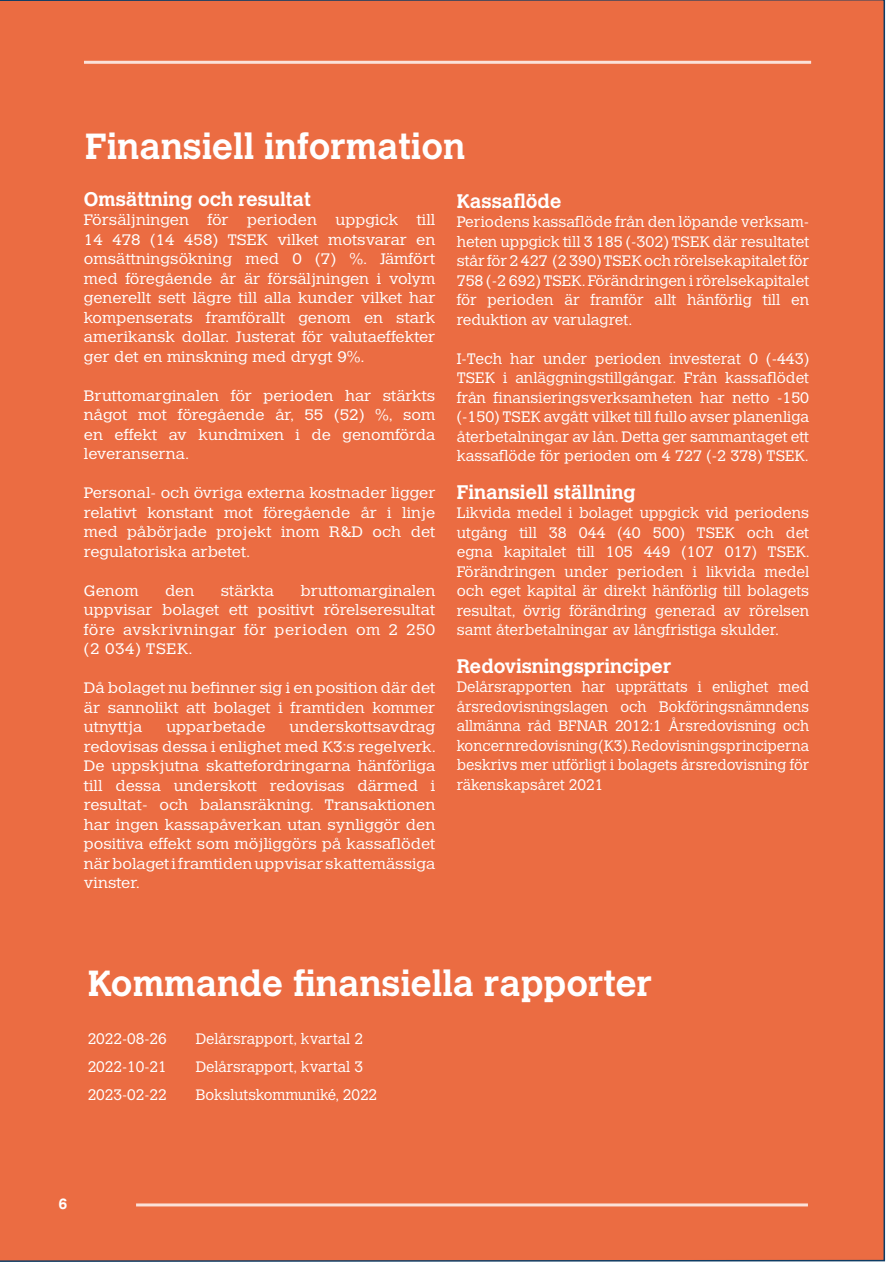
<style>
.page{position:relative;width:893px;height:1263px;background:#fff}
.page>*{position:absolute;margin:0;border:0;box-sizing:border-box;transform-origin:0 0}
.Rubrik_1{font:700 36px "Calvert MT Std";color:#fff}
.t1{font:700 19.5px "Calvert MT Std";color:#fff}
.t2{font:300 15px/19.5px "Calvert MT Std";color:#fff;text-align:justify;scale:1.1 1}
.t3{font:300 15px/19.5px "Calvert MT Std";color:#fff;text-align:justify;scale:1.04 1}
.t4{font:300 15px/19.5px "Calvert MT Std";color:#fff;text-align:justify}
.t5{font:700 15px "Aktiv Grotesk";color:#fff}
</style>
<div class="page">
<div style="left:0;top:0;width:886px;height:1262px;background:#eb6c42"></div>
<hr style="left:84px;top:61px;width:727px;height:3px;background:#fff">
<hr style="left:136px;top:1203px;width:672px;height:3px;background:#fff">
<p class="Rubrik_1" style="left:85px;top:123px;width:382px">Finansiell information</p>
<p class="t1" style="left:457px;top:189px;width:106px">Kassaflöde</p>
<p class="t3" style="left:457px;top:213px;width:340px">Periodens kassaflöde från den löpande verksam&shy;heten uppgick till 3 185 (-302) TSEK där resultatet står för 2 427 (2 390) TSEK och rörelsekapitalet för 758 (-2 692) TSEK. Förändringen i rörelsekapitalet för perioden är framför allt hänförlig till en reduktion av varulagret.</p>
<p class="t3" style="left:457px;top:349px;width:340px">I-Tech har under perioden investerat 0 (-443)<br>TSEK i anläggningstillgångar. Från kassaflödet från finansieringsverksamheten har netto -150 (-150) TSEK avgått vilket till fullo avser planenliga återbetalningar av lån. Detta ger sammantaget ett kassaflöde för perioden om 4 727 (-2 378) TSEK.</p>
<p class="t1" style="left:457px;top:480px;width:180px">Finansiell ställning</p>
<p class="t3" style="left:457px;top:504px;width:341px">Likvida medel i bolaget uppgick vid periodens utgång till 38 044 (40 500) TSEK och det egna kapitalet till 105 449 (107 017) TSEK.<br>Förändringen under perioden i likvida medel och eget kapital är direkt hänförlig till bolagets resultat, övrig förändring generad av rörelsen samt återbetalningar av långfristiga skulder.</p>
<p class="t1" style="left:457px;top:654px;width:216px">Redovisningsprinciper</p>
<p class="t4" style="left:457px;top:678px;width:354px">Delårsrapporten har upprättats i enlighet med årsredovisningslagen och Bokföringsnämndens allmänna råd BFNAR 2012:1 Årsredovisning och koncernredovisning (K3). Redovisningsprinciperna beskrivs mer utförligt i bolagets årsredovisning för räkenskapsåret 2021</p>
<p class="t1" style="left:84px;top:187px;width:228px">Omsättning och resultat</p>
<p class="t2" style="left:84px;top:211px;width:321px">Försäljningen för perioden uppgick till 14 478 (14 458) TSEK vilket motsvarar en omsättningsökning med 0 (7) %. Jämfört med föregående år är försäljningen i volym generellt sett lägre till alla kunder vilket har kompenserats framförallt genom en stark amerikansk dollar. Justerat för valutaeffekter ger det en minskning med drygt 9%.</p>
<p class="t2" style="left:84px;top:386px;width:321px">Bruttomarginalen för perioden har stärkts något mot föregående år, 55 (52) %, som en effekt av kundmixen i de genomförda leveranserna.</p>
<p class="t2" style="left:84px;top:484px;width:321px">Personal- och övriga externa kostnader ligger relativt konstant mot föregående år i linje med påbörjade projekt inom R&amp;D och det regulatoriska arbetet.</p>
<p class="t2" style="left:84px;top:581px;width:51px">Genom</p>
<p class="t2" style="left:165px;top:581px;width:28px">den</p>
<p class="t2" style="left:221px;top:581px;width:50px">stärkta</p>
<p class="t2" style="left:84px;top:581px;width:321px;text-indent:216px">bruttomarginalen uppvisar bolaget ett positivt rörelseresultat före avskrivningar för perioden om 2 250 (2 034) TSEK.</p>
<p class="t2" style="left:84px;top:679px;width:321px">Då bolaget nu befinner sig i en position där det är sannolikt att bolaget i framtiden kommer utnyttja</p>
<p class="t2" style="left:84px;top:718px;width:321px;text-indent:206px">underskottsavdrag redovisas dessa i enlighet med K3:s regelverk.<br>De uppskjutna skattefordringarna hänförliga till dessa underskott redovisas därmed i resultat- och balansräkning. Transaktionen har ingen kassapåverkan utan synliggör den positiva effekt som möjliggörs på kassaflödet när bolaget i framtiden uppvisar skattemässiga vinster.</p>
<p class="t2" style="left:166px;top:718px;width:92px">upparbetade</p>
<p class="Rubrik_1" style="left:88px;top:961px;width:566px">Kommande finansiella rapporter</p>
<p class="t4" style="left:88px;top:1029px;width:81px">2022-08-26</p>
<p class="t4" style="left:196px;top:1029px;width:169px">Delårsrapport, kvartal 2</p>
<p class="t4" style="left:88px;top:1057px;width:81px">2022-10-21</p>
<p class="t4" style="left:196px;top:1057px;width:169px">Delårsrapport, kvartal 3</p>
<p class="t4" style="left:88px;top:1085px;width:81px">2023-02-22</p>
<p class="t4" style="left:196px;top:1085px;width:183px">Bokslutskommuniké, 2022</p>
<p class="t5" style="left:58px;top:1195px;width:10px">6</p>
</div>
